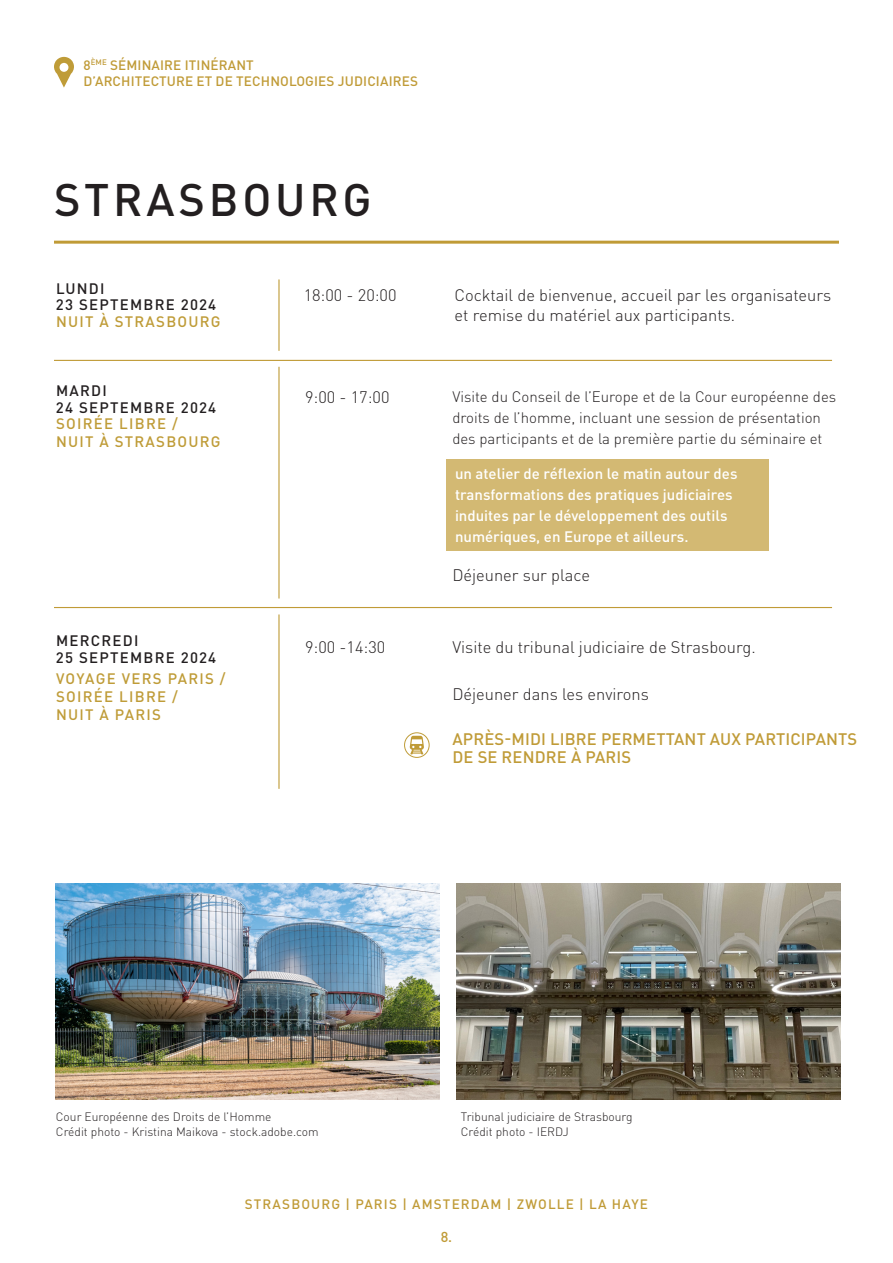
<style>
.page{position:relative;width:893px;height:1263px;background:#fff}
.page>*{position:absolute;margin:0;border:0;box-sizing:border-box;transform-origin:0 0}
.t1{font:500 45px "DINOT";letter-spacing:.085em;color:#231f20}
.t2{font:300 16.5px/19.8px "DINOT";color:#231f20}
.t3{font:500 16.5px/18px "DINOT";letter-spacing:.01em;color:#c09b37}
.t4{font:300 15px "DINOT";color:#231f20}
.t5{font:500 15px "DINOT";color:#fff}
.t6{font:500 15px "DINOT";letter-spacing:.085em;color:#bf9c38}
.t7{font:500 15px "DINOT";letter-spacing:.085em;color:#231f20}
.t8{font:500 14.25px "DINOT";color:#c09b37}
.t9{font:500 13.5px "DINOT";letter-spacing:.01em;color:#c09b37}
.t10{font:500 13.5px "DINOT";letter-spacing:.085em;color:#c09b37}
.t11{font:300 12px "DINOT";color:#231f20}
</style>
<div class="page">
<hr style="left:54px;top:241px;width:785px;height:3px;background:#c09b37">
<svg style="left:54px;top:57px;width:20px;height:31px"></svg>
<div style="left:60px;top:63px;width:8px;height:9px;background:#fff;border-radius:50%"></div>
<img style="left:56px;top:884px;width:384px;height:215px">
<img style="left:456px;top:884px;width:384px;height:215px">
<div style="left:446px;top:459px;width:323px;height:91px;background:#d3b973"></div>
<hr style="left:54px;top:360px;width:778px;height:1px;background:#c09b37">
<hr style="left:54px;top:607px;width:778px;height:1px;background:#c09b37">
<hr style="left:278px;top:279px;width:2px;height:72px;background:#bf9c38">
<hr style="left:278px;top:367px;width:2px;height:231px;background:#bf9c38">
<hr style="left:278px;top:614px;width:2px;height:175px;background:#bf9c38">
<div style="left:404px;top:732px;width:25px;height:26px;border:1px solid #bf9c38;border-radius:50%"></div>
<svg style="left:410px;top:736px;width:14px;height:18px"></svg>
<p class="t9" style="left:83px;top:55px;width:172px">8<sup>ÈME</sup> SÉMINAIRE ITINÉRANT</p>
<p class="t9" style="left:84px;top:71px;width:336px">D’ARCHITECTURE ET DE TECHNOLOGIES JUDICIAIRES</p>
<p class="t1" style="left:54px;top:164px;width:319px">STRASBOURG</p>
<p class="t7" style="left:56px;top:277px;width:50px">LUNDI</p>
<p class="t7" style="left:56px;top:293px;width:162px">23 SEPTEMBRE 2024</p>
<p class="t6" style="left:56px;top:310px;width:166px">NUIT À STRASBOURG</p>
<p class="t7" style="left:56px;top:379px;width:52px">MARDI</p>
<p class="t7" style="left:56px;top:396px;width:162px">24 SEPTEMBRE 2024</p>
<p class="t6" style="left:56px;top:412px;width:123px">SOIRÉE LIBRE /</p>
<p class="t6" style="left:56px;top:430px;width:166px">NUIT À STRASBOURG</p>
<p class="t7" style="left:56px;top:629px;width:84px">MERCREDI</p>
<p class="t7" style="left:56px;top:646px;width:162px">25 SEPTEMBRE 2024</p>
<p class="t6" style="left:56px;top:667px;width:171px">VOYAGE VERS PARIS /</p>
<p class="t6" style="left:56px;top:685px;width:123px">SOIRÉE LIBRE /</p>
<p class="t6" style="left:56px;top:703px;width:106px">NUIT À PARIS</p>
<p class="t2" style="left:304px;top:284px;width:94px">18:00 - 20:00</p>
<p class="t2" style="left:455px;top:284px;width:378px">Cocktail de bienvenue, accueil par les organisateurs et remise du matériel aux participants.</p>
<p class="t2" style="left:305px;top:386px;width:86px">9:00 - 17:00</p>
<p class="t4" style="left:452px;top:385px;width:385px">Visite du Conseil de l’Europe et de la Cour européenne des</p>
<p class="t4" style="left:452px;top:406px;width:370px">droits de l’homme, incluant une session de présentation</p>
<p class="t4" style="left:452px;top:427px;width:372px">des participants et de la première partie du séminaire et</p>
<p class="t5" style="left:455px;top:462px;width:284px">un atelier de réflexion le matin autour des</p>
<p class="t5" style="left:455px;top:483px;width:279px">transformations des pratiques judiciaires</p>
<p class="t5" style="left:455px;top:504px;width:274px">induites par le développement des outils</p>
<p class="t5" style="left:455px;top:525px;width:235px">numériques, en Europe et ailleurs.</p>
<p class="t2" style="left:452px;top:564px;width:139px">Déjeuner sur place</p>
<p class="t2" style="left:305px;top:637px;width:82px">9:00 -14:30</p>
<p class="t2" style="left:452px;top:637px;width:305px">Visite du tribunal judiciaire de Strasbourg.</p>
<p class="t2" style="left:452px;top:683px;width:198px">Déjeuner dans les environs</p>
<p class="t3" style="left:452px;top:729px;width:406px">APRÈS-MIDI LIBRE PERMETTANT AUX PARTICIPANTS<br>DE SE RENDRE À PARIS</p>
<p class="t11" style="left:56px;top:1108px;width:217px">Cour Européenne des Droits de l’Homme</p>
<p class="t11" style="left:56px;top:1122px;width:264px">Crédit photo - Kristina Maikova - stock.adobe.com</p>
<p class="t11" style="left:461px;top:1108px;width:173px">Tribunal judiciaire de Strasbourg</p>
<p class="t11" style="left:461px;top:1122px;width:109px">Crédit photo - IERDJ</p>
<p class="t10" style="left:245px;top:1194px;width:405px">STRASBOURG | PARIS | AMSTERDAM | ZWOLLE | LA HAYE</p>
<p class="t8" style="left:441px;top:1226px;width:13px">8.</p>
</div>
